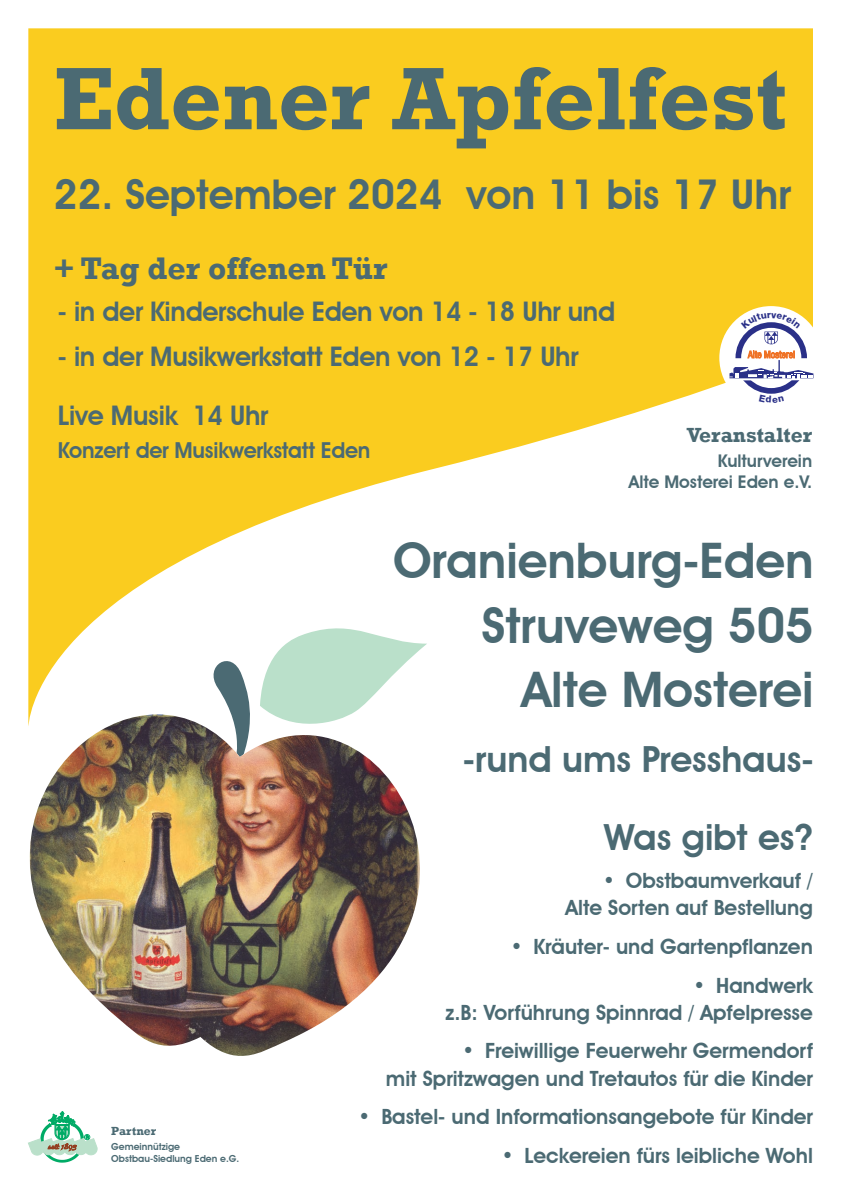
<style>
.page{position:relative;width:842px;height:1191px;background:#fff}
.page>*{position:absolute;margin:0;border:0;box-sizing:border-box;transform-origin:0 0}
.t1{font:700 90px "Rockwell";color:#4b6a73}
.t2{font:600 49px/64.6px "Avant Garde IT Cby BT";color:#4b6a73;text-align:right}
.t3{font:600 41px "Avant Garde IT Cby BT";color:#4b6a73}
.t4{font:600 36px "Avant Garde IT Cby BT";color:#4b6a73}
.t5{font:700 32px "Rockwell";color:#4b6a73}
.t6{font:600 27px/59px "Avant Garde IT Cby BT";letter-spacing:-.01em;color:#4b6a73}
.t7{font:600 22px "Avant Garde IT Cby BT";letter-spacing:-.01em;color:#4b6a73}
.t8{font:600 21px/27.2px "Avant Garde IT Cby BT";color:#4b6a73;text-align:right}
.t9{font:700 21px "Rockwell";color:#4b6a73}
.t10{font:600 17.5px/21px "Avant Garde IT Cby BT";color:#4b6a73;text-align:right}
.t11{font:700 12.1px "Rockwell";color:#4b6a73}
.t12{font:600 9.7px/11.6px "Avant Garde IT Cby BT";color:#4b6a73}
</style>
<div class="page">
<svg style="left:28px;top:28px;width:785px;height:592px;fill:#facc1f"></svg>
<svg style="left:28px;top:1113px;width:69px;height:49px"></svg>
<svg style="left:28px;top:620px;width:399px;height:77px"></svg>
<img style="left:28px;top:697px;width:392px;height:359px">
<svg style="left:722px;top:308px;width:92px;height:99px"></svg>
<h1 class="t1" style="left:54px;top:44px;width:735px">Edener Apfelfest</h1>
<h3 class="t3" style="left:54px;top:170px;width:738px">22. September 2024 von 11 bis 17 Uhr</h3>
<h3 class="t5" style="left:54px;top:249px;width:335px">+ Tag der offenen Tür</h3>
<p class="t6" style="left:58px;top:282px;width:559px">- in der Kinderschule Eden von 14 - 18 Uhr und</p>
<p class="t6" style="left:58px;top:326px;width:522px">- in der Musikwerkstatt Eden von 12 - 17 Uhr<br>Live Musik 14 Uhr</p>
<p class="t7" style="left:58px;top:437px;width:314px">Konzert der Musikwerkstatt Eden</p>
<p class="t9" style="left:687px;top:422px;width:127px">Veranstalter</p>
<p class="t10" style="left:629px;top:450px;width:185px">Kulturverein<br>Alte Mosterei Eden e.V.</p>
<p class="t11" style="left:111px;top:1123px;width:46px">Partner</p>
<p class="t12" style="left:111px;top:1141px;width:130px">Gemeinnützige<br>Obstbau-Siedlung Eden e.G.</p>
<h2 class="t2" style="left:393px;top:528px;width:422px">Oranienburg-Eden<br>Struveweg 505<br>Alte Mosterei</h2>
<h3 class="t4" style="left:463px;top:737px;width:352px">-rund ums Presshaus-</h3>
<h3 class="t4" style="left:604px;top:815px;width:210px">Was gibt es?</h3>
<p class="t8" style="left:565px;top:867px;width:249px">• Obstbaumverkauf /<br>Alte Sorten auf Bestellung</p>
<p class="t8" style="left:510px;top:933px;width:304px">• Kräuter- und Gartenpflanzen</p>
<p class="t8" style="left:446px;top:971px;width:369px">• Handwerk<br>z.B: Vorführung Spinnrad / Apfelpresse</p>
<p class="t8" style="left:386px;top:1037px;width:428px">• Freiwillige Feuerwehr Germendorf<br>mit Spritzwagen und Tretautos für die Kinder</p>
<p class="t8" style="left:358px;top:1102px;width:456px">• Bastel- und Informationsangebote für Kinder</p>
<p class="t8" style="left:502px;top:1141px;width:313px">• Leckereien fürs leibliche Wohl</p>
</div>
